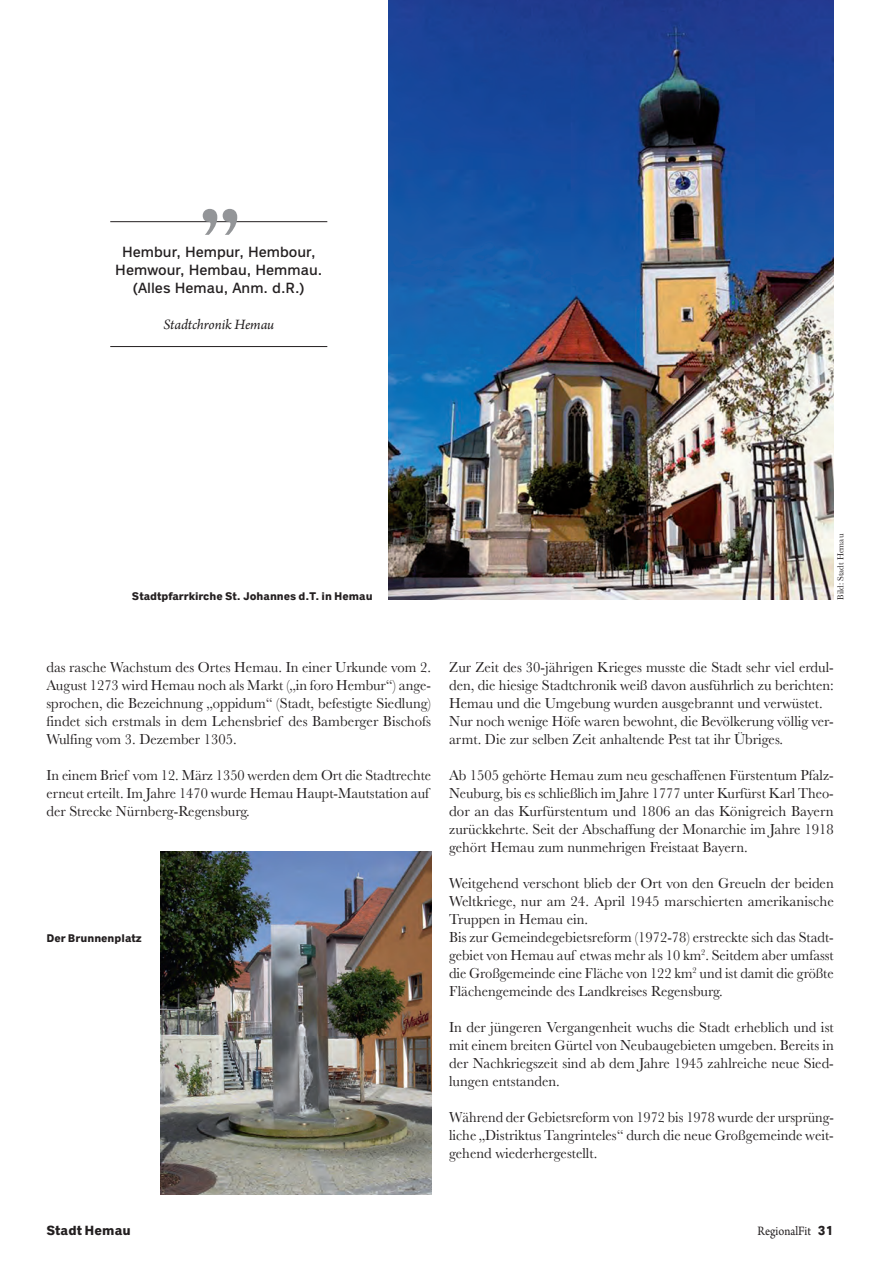
<style>
.page{position:relative;width:893px;height:1263px;background:#fff}
.page>*{position:absolute;margin:0;border:0;box-sizing:border-box;transform-origin:0 0}
.t1{font:120px "Rotis Serif";color:#939598}
.t2{font:15px/18px "Baskerville";color:#231f20;text-align:justify}
.t3{font:15px/18px "Baskerville";color:#231f20;scale:.96 1}
.t4{font:15px/18px "Baskerville";color:#231f20;text-align:justify;scale:.95 1}
.t5{font:15px/18px "Coop";color:#231f20;text-align:center}
.t6{font:italic 15px "Arno Pro";letter-spacing:-.005em;color:#231f20}
.t7{font:13.5px "Arno Pro";color:#231f20;scale:.9 1}
.t8{font:700 13.5px "Coop";color:#231f20}
.t9{font:700 11.25px "Coop";color:#231f20}
.t10{font:9px "Baskerville";color:#231f20}
.s1{font-family:"Coop";font-weight:700}
</style>
<div class="page">
<img style="left:388px;top:0;width:445px;height:599px">
<hr style="left:110px;top:221px;width:217px;height:1px;background:#231f20">
<hr style="left:110px;top:346px;width:217px;height:1px;background:#231f20">
<img style="left:160px;top:851px;width:271px;height:343px">
<h1 class="t1" style="left:194px;top:115px;width:50px">„</h1>
<p class="t5" style="left:115px;top:243px;width:208px">Hembur, Hempur, Hembour,<br>Hemwour, Hembau, Hemmau. (Alles Hemau, Anm. d.R.)</p>
<p class="t6" style="left:163px;top:316px;width:112px">Stadtchronik Hemau</p>
<p class="t9" style="left:132px;top:589px;width:242px">Stadtpfarrkirche St. Johannes d.T. in Hemau</p>
<p class="t10" style="left:834px;top:599px;width:67px;rotate:-90deg">Bild: Stadt Hemau</p>
<p class="t2" style="left:46px;top:658px;width:386px">das rasche Wachstum des Ortes Hemau. In einer Urkunde vom 2.<br>August 1273 wird Hemau noch als Markt („in foro Hembur“) ange&shy;sprochen, die Bezeichnung „oppidum“ (Stadt, befestigte Siedlung) findet sich erstmals in dem Lehensbrief des Bamberger Bischofs Wulfing vom 3. Dezember 1305.</p>
<p class="t3" style="left:46px;top:766px;width:402px">In einem Brief vom 12. März 1350 werden dem Ort die Stadtrechte erneut erteilt. Im Jahre 1470 wurde Hemau Haupt-Mautstation auf der Strecke Nürnberg-Regensburg.</p>
<p class="t9" style="left:46px;top:931px;width:97px">Der Brunnenplatz</p>
<p class="t2" style="left:449px;top:658px;width:386px;text-align:left">Zur Zeit des 30-jährigen Krieges musste die Stadt sehr viel erdul&shy;den, die hiesige Stadtchronik weiß davon ausführlich zu berichten:<br>Hemau und die Umgebung wurden ausgebrannt und verwüstet.<br>Nur noch wenige Höfe waren bewohnt, die Bevölkerung völlig ver&shy;armt. Die zur selben Zeit anhaltende Pest tat ihr Übriges.</p>
<p class="t2" style="left:449px;top:766px;width:386px">Ab 1505 gehörte Hemau zum neu geschaffenen Fürstentum Pfalz-Neuburg, bis es schließlich im Jahre 1777 unter Kurfürst Karl Theo&shy;dor an das Kurfürstentum und 1806 an das Königreich Bayern zurückkehrte. Seit der Abschaffung der Monarchie im Jahre 1918 gehört Hemau zum nunmehrigen Freistaat Bayern.</p>
<p class="t2" style="left:449px;top:874px;width:386px;text-align:left">Weitgehend verschont blieb der Ort von den Greueln der beiden Weltkriege, nur am 24. April 1945 marschierten amerikanische Truppen in Hemau ein.<br>Bis zur Gemeindegebietsreform (1972-78) erstreckte sich das Stadt&shy;gebiet von Hemau auf etwas mehr als 10 km<sup>2</sup>. Seitdem aber umfasst die Großgemeinde eine Fläche von 122 km<sup>2</sup> und ist damit die größte Flächengemeinde des Landkreises Regensburg.</p>
<p class="t2" style="left:449px;top:1018px;width:386px">In der jüngeren Vergangenheit wuchs die Stadt erheblich und ist mit einem breiten Gürtel von Neubaugebieten umgeben. Bereits in der Nachkriegszeit sind ab dem Jahre 1945 zahlreiche neue Sied&shy;lungen entstanden.</p>
<p class="t4" style="left:449px;top:1108px;width:406px">Während der Gebietsreform von 1972 bis 1978 wurde der ursprüng&shy;liche „Distriktus Tangrinteles“ durch die neue Großgemeinde weit&shy;gehend wiederhergestellt.</p>
<p class="t8" style="left:46px;top:1222px;width:86px">Stadt Hemau</p>
<p class="t7" style="left:757px;top:1223px;width:86px">RegionalFit <span class="s1">31</span></p>
</div>
